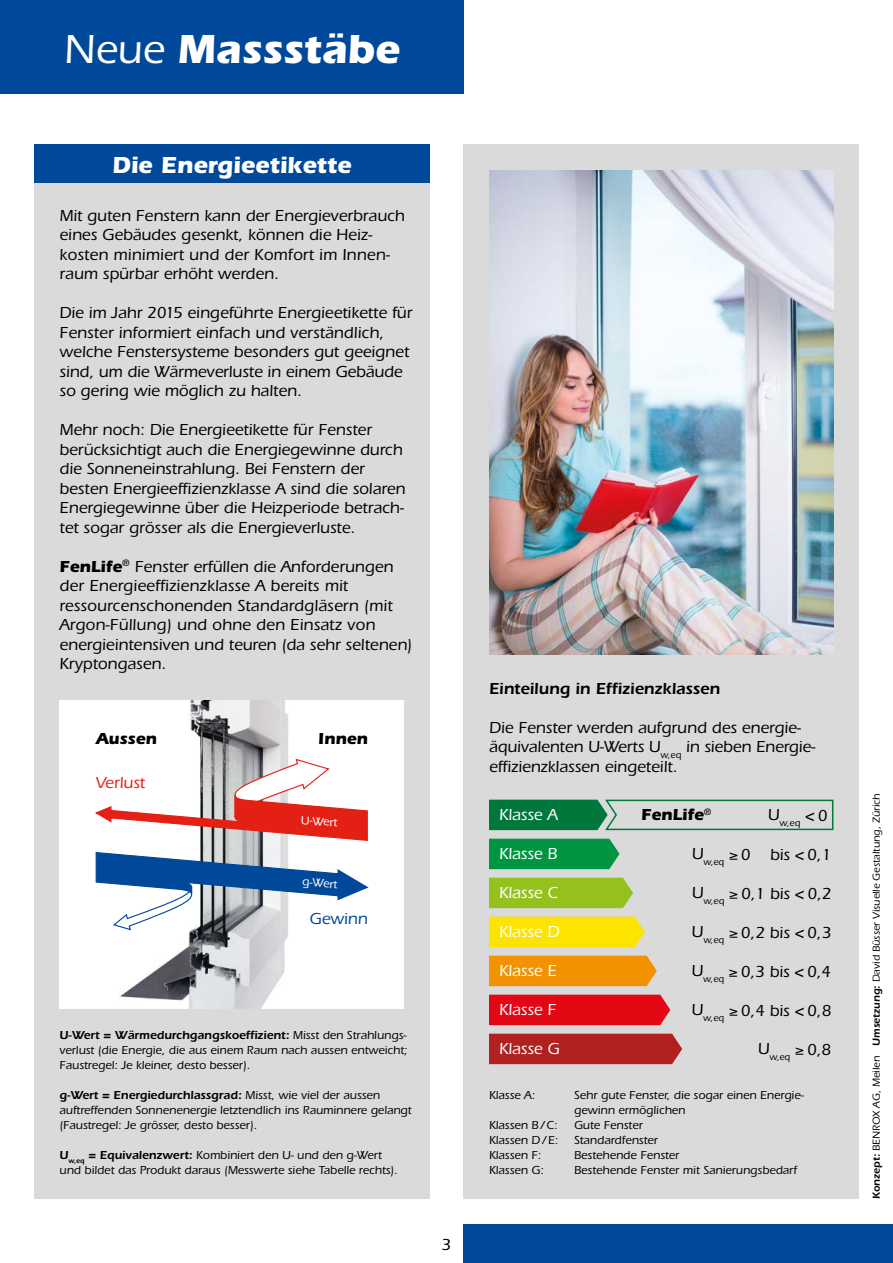
<style>
.page{position:relative;width:893px;height:1263px;background:#fff}
.page>*{position:absolute;margin:0;border:0;box-sizing:border-box;transform-origin:0 0}
.t1{font:700 42px "Itc Eras";color:#fff}
.t2{font:700 24px "Itc Eras";color:#fff}
.t3{font:500 16.5px/19.5px "Itc Eras";color:#000}
.t4{font:500 16.5px "Itc Eras";color:#fff}
.t5{font:600 16.5px "Itc Eras";color:#000}
.t6{font:700 16.5px "Itc Eras";color:#000}
.t7{font:500 16.5px "Itc Eras";color:#e41f13}
.t8{font:500 16.5px "Itc Eras";color:#00489a}
.t9{font:500 12px/15px "Itc Eras";color:#000}
.t10{font:500 11.85px "Itc Eras";color:#fff}
.t11{font:500 10.5px "Itc Eras";color:#000}
.t12{font:500 9.6px "Itc Eras";color:#000}
.s1{font-weight:500}
.s2{font-weight:700}
.s3{font-weight:600}
</style>
<div class="page">
<div style="left:0;top:0;width:463px;height:94px;background:#00489a"></div>
<div style="left:463px;top:1225px;width:430px;height:38px;background:#00489a"></div>
<div style="left:463px;top:145px;width:396px;height:1054px;background:#dadada"></div>
<div style="left:34px;top:145px;width:395px;height:1054px;background:#dadada"></div>
<div style="left:34px;top:145px;width:395px;height:38px;background:#00489a"></div>
<svg style="left:489px;top:799px;width:345px;height:32px"></svg>
<svg style="left:489px;top:838px;width:131px;height:32px;background:#129b4e"></svg>
<svg style="left:489px;top:877px;width:144px;height:32px;background:#9ac22d"></svg>
<svg style="left:489px;top:916px;width:156px;height:32px;background:#f9e310"></svg>
<svg style="left:489px;top:955px;width:168px;height:32px;background:#f19710"></svg>
<svg style="left:489px;top:994px;width:182px;height:32px;background:#e21622"></svg>
<svg style="left:489px;top:1033px;width:193px;height:32px;background:#b22e2d"></svg>
<div style="left:60px;top:700px;width:344px;height:308px;background:#fff"></div>
<img style="left:120px;top:700px;width:169px;height:308px">
<svg style="left:95px;top:758px;width:273px;height:83px"></svg>
<svg style="left:95px;top:851px;width:274px;height:80px"></svg>
<img style="left:489px;top:170px;width:344px;height:484px">
<h1 class="t1" style="left:64px;top:24px;width:337px"><span class="s1">Neue</span> Massstäbe</h1>
<h2 class="t2" style="left:112px;top:151px;width:241px">Die Energieetikette</h2>
<p class="t3" style="left:60px;top:206px;width:347px">Mit guten Fenstern kann der Energieverbrauch eines Gebäudes gesenkt, können die Heiz&shy;kosten minimiert und der Komfort im Innen&shy;raum spürbar erhöht werden.</p>
<p class="t3" style="left:60px;top:303px;width:354px">Die im Jahr 2015 eingeführte Energieetikette für Fenster informiert einfach und verständlich, welche Fenstersysteme besonders gut geeignet sind, um die Wärmeverluste in einem Gebäude so gering wie möglich zu halten.</p>
<p class="t3" style="left:60px;top:420px;width:347px">Mehr noch: Die Energieetikette für Fenster berücksichtigt auch die Energiegewinne durch die Sonneneinstrahlung. Bei Fenstern der besten Energieeffizienzklasse A sind die solaren Energiegewinne über die Heizperiode betrach&shy;tet sogar grösser als die Energieverluste.</p>
<p class="t3" style="left:60px;top:557px;width:354px"><span class="s2">FenLife</span><sup>®</sup> Fenster erfüllen die Anforderungen der Energieeffizienzklasse A bereits mit ressourcenschonenden Standardgläsern (mit Argon-Füllung) und ohne den Einsatz von energieintensiven und teuren (da sehr seltenen)<br>Kryptongasen.</p>
<p class="t6" style="left:96px;top:729px;width:63px">Aussen</p>
<p class="t7" style="left:96px;top:773px;width:51px">Verlust</p>
<p class="t6" style="left:318px;top:729px;width:51px">Innen</p>
<p class="t10" style="left:302px;top:813px;width:38px;rotate:5deg">U-Wert</p>
<p class="t10" style="left:303px;top:875px;width:37px;rotate:5deg">g-Wert</p>
<p class="t8" style="left:309px;top:909px;width:60px">Gewinn</p>
<p class="t9" style="left:60px;top:1027px;width:350px;text-align:justify"><span class="s3">U-Wert = Wärmedurchgangskoeffizient:</span> Misst den Strahlungs&shy;verlust (die Energie, die aus einem Raum nach aussen entweicht; Faustregel: Je kleiner, desto besser).</p>
<p class="t9" style="left:60px;top:1087px;width:354px"><span class="s3">g-Wert = Energiedurchlassgrad:</span> Misst, wie viel der aussen auftreffenden Sonnenenergie letztendlich ins Rauminnere gelangt (Faustregel: Je grösser, desto besser).</p>
<p class="t9" style="left:60px;top:1147px;width:340px"><span class="s3">U</span><sub>w,eq</sub> <span class="s3">= Equivalenzwert:</span> Kombiniert den U- und den g-Wert und bildet das Produkt daraus (Messwerte siehe Tabelle rechts).</p>
<p class="t3" style="left:442px;top:1235px;width:11px">3</p>
<p class="t5" style="left:489px;top:679px;width:233px">Einteilung in Effizienzklassen</p>
<p class="t3" style="left:489px;top:718px;width:328px">Die Fenster werden aufgrund des energie&shy;äquivalenten U-Werts U<sub>w,eq</sub> in sieben Energie&shy;effizienzklassen eingeteilt.</p>
<p class="t6" style="left:641px;top:805px;width:72px">FenLife<sup>®</sup></p>
<p class="t12" style="left:768px;top:817px;width:34px"><sup>U</sup>w,eq</p>
<p class="t4" style="left:499px;top:806px;width:60px">Klasse A</p>
<p class="t3" style="left:805px;top:806px;width:24px">&lt;0</p>
<p class="t12" style="left:692px;top:856px;width:34px"><sup>U</sup>w,eq</p>
<p class="t4" style="left:499px;top:845px;width:60px">Klasse B</p>
<p class="t3" style="left:729px;top:845px;width:104px">≥ 0 bis &lt; 0,1</p>
<p class="t12" style="left:692px;top:895px;width:34px"><sup>U</sup>w,eq</p>
<p class="t4" style="left:499px;top:884px;width:60px">Klasse C</p>
<p class="t3" style="left:729px;top:884px;width:104px">≥ 0,1 bis &lt; 0,2</p>
<p class="t12" style="left:692px;top:934px;width:34px"><sup>U</sup>w,eq</p>
<p class="t4" style="left:499px;top:923px;width:62px">Klasse D</p>
<p class="t3" style="left:729px;top:923px;width:104px">≥ 0,2 bis &lt; 0,3</p>
<p class="t12" style="left:691px;top:973px;width:34px"><sup>U</sup>w,eq</p>
<p class="t4" style="left:499px;top:962px;width:59px">Klasse E</p>
<p class="t3" style="left:729px;top:962px;width:104px">≥ 0,3 bis &lt; 0,4</p>
<p class="t12" style="left:691px;top:1012px;width:34px"><sup>U</sup>w,eq</p>
<p class="t4" style="left:499px;top:1001px;width:59px">Klasse F</p>
<p class="t3" style="left:729px;top:1001px;width:104px">≥ 0,4 bis &lt; 0,8</p>
<p class="t12" style="left:758px;top:1051px;width:34px"><sup>U</sup>w,eq</p>
<p class="t4" style="left:499px;top:1040px;width:62px">Klasse G</p>
<p class="t3" style="left:795px;top:1040px;width:38px">≥ 0,8</p>
<p class="t9" style="left:489px;top:1087px;width:48px">Klasse A:</p>
<p class="t9" style="left:574px;top:1087px;width:231px">Sehr gute Fenster, die sogar einen Energie&shy;gewinn ermöglichen</p>
<p class="t9" style="left:489px;top:1117px;width:70px">Klassen B/C:</p>
<p class="t9" style="left:574px;top:1117px;width:70px">Gute Fenster</p>
<p class="t9" style="left:489px;top:1132px;width:71px">Klassen D/E:</p>
<p class="t9" style="left:574px;top:1132px;width:85px">Standardfenster</p>
<p class="t9" style="left:489px;top:1147px;width:54px">Klassen F:</p>
<p class="t9" style="left:574px;top:1147px;width:107px">Bestehende Fenster</p>
<p class="t9" style="left:489px;top:1162px;width:56px">Klassen G:</p>
<p class="t9" style="left:574px;top:1162px;width:224px">Bestehende Fenster mit Sanierungsbedarf</p>
<p class="t11" style="left:871px;top:1199px;width:407px;rotate:-90deg"><span class="s3">Konzept:</span> BENROX AG, Meilen <span class="s3">Umsetzung:</span> David Büsser Visuelle Gestaltung, Zürich</p>
</div>
